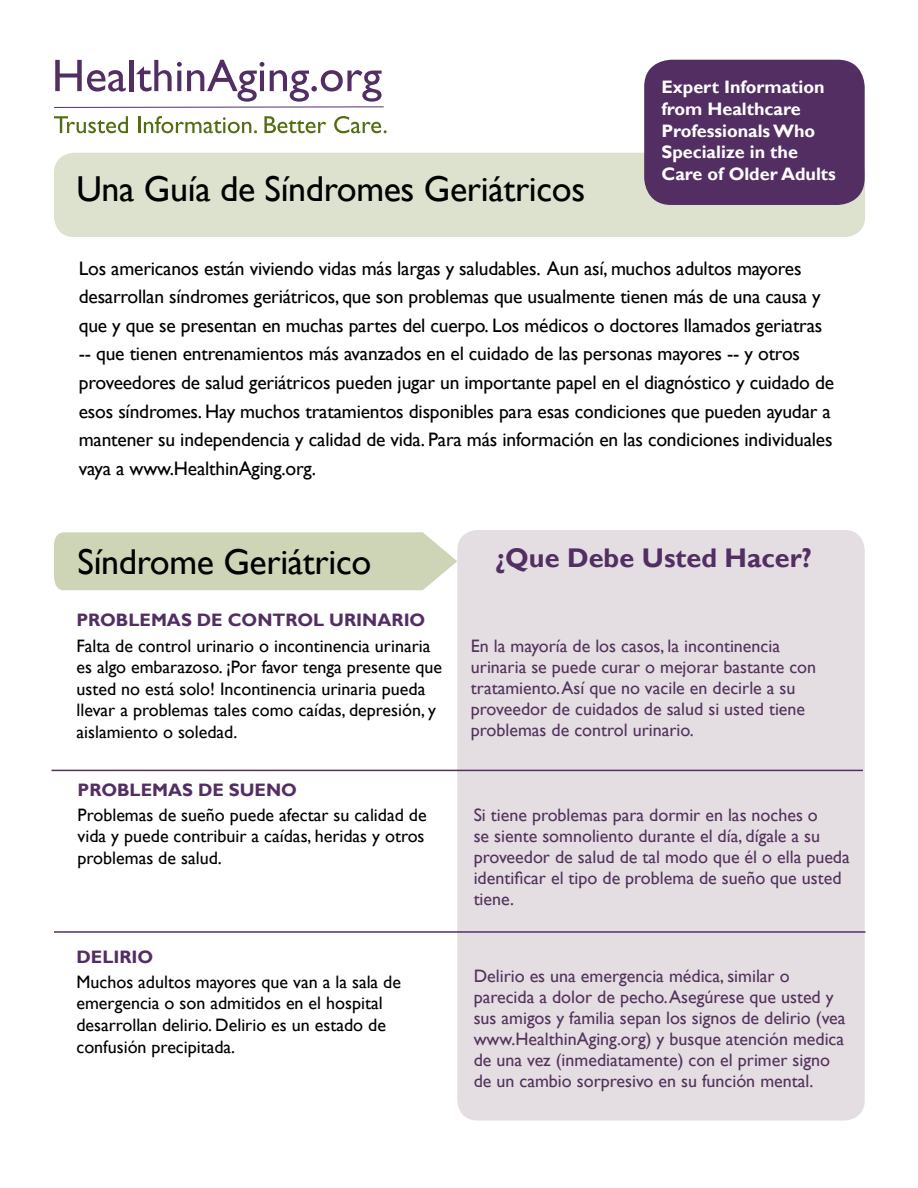
<style>
.page{position:relative;width:918px;height:1188px;background:#fff}
.page>*{position:absolute;margin:0;border:0;box-sizing:border-box;transform-origin:0 0}
.t1{font:36px "Gill Sans";letter-spacing:-.01em;color:#000}
.t2{font:700 27px "Gill Sans";color:#532e63}
.t3{font:19.5px/28.5px "Gill Sans";letter-spacing:-.01em;color:#000}
.t4{font:18px/21px "Gill Sans";color:#53325b}
.t5{font:18px/21.6px "Gill Sans";color:#000}
.t6{font:700 18px/21.6px "Gill Sans";color:#fff}
.t7{font:700 18px "Gill Sans";color:#532e63}
</style>
<div class="page">
<div style="left:457px;top:530px;width:408px;height:590px;background:#e4dee3;border-radius:20px"></div>
<hr style="left:52px;top:770px;width:811px;height:1px;background:#532e63">
<div style="left:54px;top:153px;width:811px;height:84px;background:#dce2cd;border-radius:20px"></div>
<div style="left:644px;top:60px;width:221px;height:145px;background:#532e63;border-radius:27px"></div>
<div style="left:54px;top:532px;width:403px;height:58px;background:#ced5b7"></div>
<hr style="left:54px;top:931px;width:812px;height:2px;background:#532e63">
<svg style="left:54px;top:60px;width:330px;height:48px"></svg>
<svg style="left:54px;top:116px;width:74px;height:17px"></svg>
<hr style="left:138px;top:116px;width:3px;height:17px;background:#566c11">
<svg style="left:144px;top:116px;width:113px;height:17px"></svg>
<svg style="left:264px;top:116px;width:62px;height:17px"></svg>
<svg style="left:334px;top:116px;width:53px;height:17px"></svg>
<h1 class="t1" style="left:76px;top:168px;width:510px">Una Guía de Síndromes Geriátricos</h1>
<p class="t6" style="left:661px;top:77px;width:176px">Expert Information from Healthcare<br>Professionals Who<br>Specialize in the<br>Care of Older Adults</p>
<p class="t3" style="left:79px;top:255px;width:757px">Los americanos están viviendo vidas más largas y saludables. Aun así, muchos adultos mayores desarrollan síndromes geriátricos, que son problemas que usualmente tienen más de una causa y que y que se presentan en muchas partes del cuerpo. Los médicos o doctores llamados geriatras -- que tienen entrenamientos más avanzados en el cuidado de las personas mayores -- y otros proveedores de salud geriátricos pueden jugar un importante papel en el diagnóstico y cuidado de esos síndromes. Hay muchos tratamientos disponibles para esas condiciones que pueden ayudar a mantener su independencia y calidad de vida. Para más información en las condiciones individuales vaya a www.HealthinAging.org.</p>
<h1 class="t1" style="left:78px;top:541px;width:295px">Síndrome Geriátrico</h1>
<h2 class="t2" style="left:495px;top:541px;width:318px">¿Que Debe Usted Hacer?</h2>
<p class="t7" style="left:76px;top:609px;width:338px">Problemas de control u ri nario</p>
<p class="t5" style="left:77px;top:635px;width:367px">Falta de control urinario o incontinencia urinaria es algo embarazoso. ¡Por favor tenga presente que usted no está solo! Incontinencia urinaria pueda llevar a problemas tales como caídas, depresión, y aislamiento o soledad.</p>
<p class="t4" style="left:471px;top:635px;width:347px">En la mayoría de los casos, la incontinencia urinaria se puede curar o mejorar bastante con tratamiento. Así que no vacile en decirle a su proveedor de cuidados de salud si usted tiene problemas de control urinario.</p>
<p class="t7" style="left:78px;top:779px;width:165px">Problemas de sue</p>
<p class="t7" style="left:266px;top:779px;width:27px">no</p>
<p class="t5" style="left:78px;top:804px;width:351px">Problemas de sueño puede afectar su calidad de vida y puede contribuir a caídas, heridas y otros problemas de salud.</p>
<p class="t4" style="left:474px;top:804px;width:378px">Si tiene problemas para dormir en las noches o<br>se siente somnoliento durante el día, dígale a su proveedor de salud de tal modo que él o ella pueda identificar el tipo de problema de sueño que usted tiene.</p>
<p class="t7" style="left:76px;top:946px;width:66px">Delirio</p>
<p class="t5" style="left:76px;top:971px;width:326px">Muchos adultos mayores que van a la sala de emergencia o son admitidos en el hospital desarrollan delirio. Delirio es un estado de confusión precipitada.</p>
<p class="t4" style="left:474px;top:966px;width:373px">Delirio es una emergencia médica, similar o parecida a dolor de pecho. Asegúrese que usted y sus amigos y familia sepan los signos de delirio (vea www.HealthinAging.org) y busque atención medica de una vez (inmediatamente) con el primer signo de un cambio sorpresivo en su función mental.</p>
</div>
